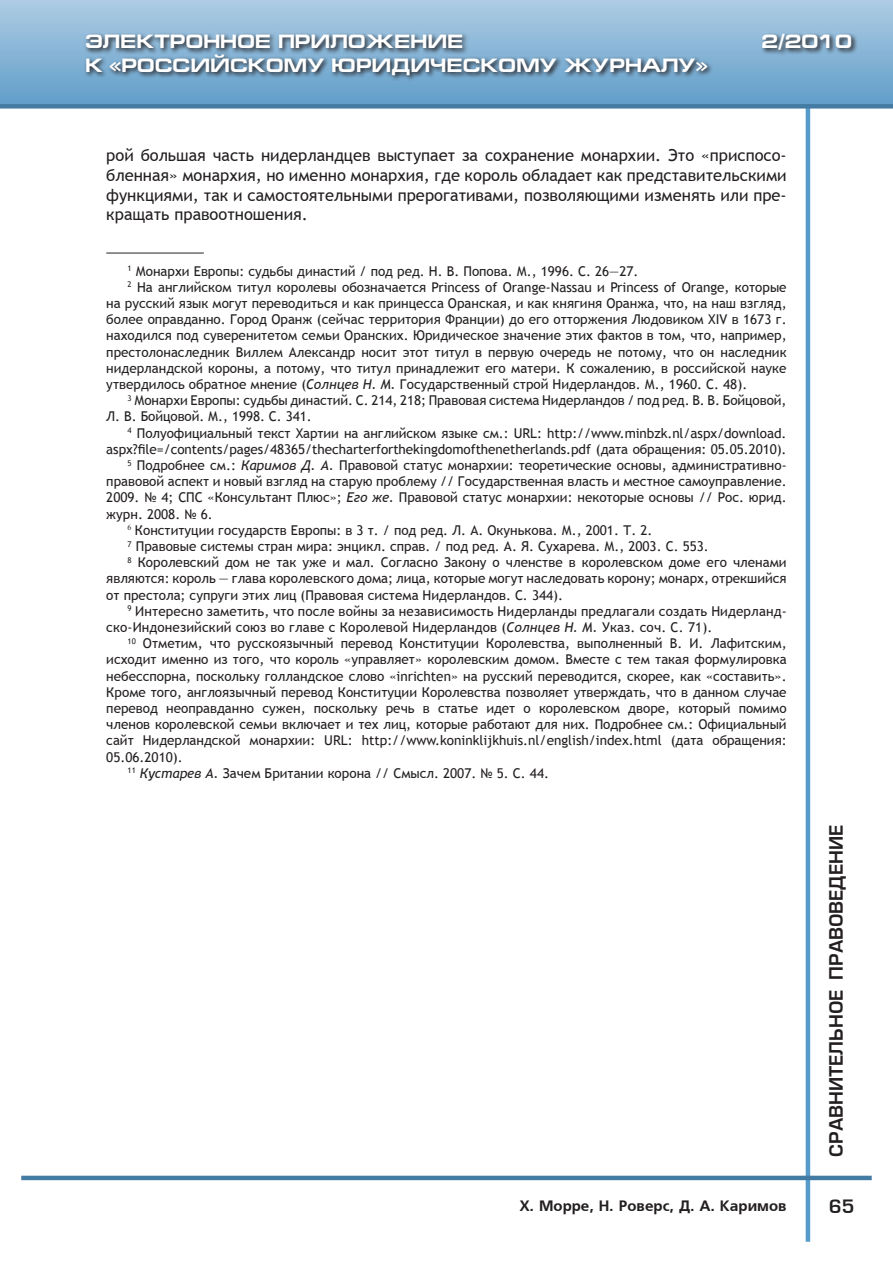
<style>
.page{position:relative;width:893px;height:1263px;background:#fff}
.page>*{position:absolute;margin:0;border:0;box-sizing:border-box;transform-origin:0 0}
.t1{font:700 19.5px "Europe Ext";color:#fff}
.t2{font:18px "Europe Demi Normal";color:#231f20}
.t3{font:16.5px/19.8px "Trebuchet MS";color:#231f20;text-align:justify}
.t4{font:15px "Free Set Bold Cyrillic";color:#231f20}
.t5{font:13.5px "Trebuchet MS";color:#231f20}
.s1{font-style:italic}
</style>
<div class="page">
<hr style="left:806px;top:91px;width:4px;height:1151px;background:#569bca">
<hr style="left:21px;top:1176px;width:851px;height:4px;background:#447ba3">
<div style="left:0;top:0;width:893px;height:106px;background:linear-gradient(to bottom,#aecce4,#619dc9)"></div>
<div style="left:0;top:104px;width:893px;height:5px;background:#447ba3"></div>
<svg style="left:83px;top:31px;width:775px;height:50px;background:#7297b3"></svg>
<hr style="left:106px;top:253px;width:98px;height:1px;background:#231f20">
<h1 class="t1" style="left:85px;top:31px;width:380px">ЭЛЕКТРОННОЕ ПРИЛОЖЕНИЕ</h1>
<h1 class="t1" style="left:761px;top:31px;width:92px">2/2010</h1>
<h1 class="t1" style="left:85px;top:54px;width:624px">К «РОССИЙСКОМУ ЮРИДИЧЕСКОМУ ЖУРНАЛУ»</h1>
<p class="t3" style="left:106px;top:145px;width:682px">рой большая часть нидерландцев выступает за сохранение монархии. Это «приспосо&shy;бленная» монархия, но именно монархия, где король обладает как представительскими функциями, так и самостоятельными прерогативами, позволяющими изменять или пре&shy;кращать правоотношения.</p>
<p class="t5" style="left:128px;top:263px;width:512px"><sup>1</sup> Монархи Европы: судьбы династий / под ред. Н. В. Попова. М., 1996. С. 26—27.</p>
<p class="t5" style="left:128px;top:279px;width:661px"><sup>2</sup> На английском титул королевы обозначается Princess of Orange-Nassau и Princess of Orange, которые</p>
<p class="t5" style="left:106px;top:295px;width:682px">на русский язык могут переводиться и как принцесса Оранская, и как княгиня Оранжа, что, на наш взгляд,</p>
<p class="t5" style="left:106px;top:311px;width:682px">более оправданно. Город Оранж (сейчас территория Франции) до его отторжения Людовиком XIV в 1673 г.</p>
<p class="t5" style="left:106px;top:328px;width:682px">находился под суверенитетом семьи Оранских. Юридическое значение этих фактов в том, что, например,</p>
<p class="t5" style="left:106px;top:344px;width:682px">престолонаследник Виллем Александр носит этот титул в первую очередь не потому, что он наследник</p>
<p class="t5" style="left:106px;top:360px;width:682px">нидерландской короны, а потому, что титул принадлежит его матери. К сожалению, в российской науке</p>
<p class="t5" style="left:106px;top:376px;width:642px">утвердилось обратное мнение (<span class="s1">Солнцев Н. М.</span> Государственный строй Нидерландов. М., 1960. С. 48).</p>
<p class="t5" style="left:128px;top:392px;width:660px"><sup>3</sup> Монархи Европы: судьбы династий. С. 214, 218; Правовая система Нидерландов / под ред. В. В. Бойцовой,</p>
<p class="t5" style="left:106px;top:409px;width:207px">Л. В. Бойцовой. М., 1998. С. 341.</p>
<p class="t5" style="left:128px;top:425px;width:660px"><sup>4</sup> Полуофициальный текст Хартии на английском языке см.: URL: http://www.minbzk.nl/aspx/download.</p>
<p class="t5" style="left:106px;top:441px;width:682px">aspx?file=/contents/pages/48365/thecharterforthekingdomofthenetherlands.pdf (дата обращения: 05.05.2010).</p>
<p class="t5" style="left:128px;top:457px;width:661px"><sup>5</sup> Подробнее см.: <span class="s1">Каримов Д. А.</span> Правовой статус монархии: теоретические основы, административно-</p>
<p class="t5" style="left:106px;top:473px;width:682px">правовой аспект и новый взгляд на старую проблему // Государственная власть и местное самоуправление.</p>
<p class="t5" style="left:106px;top:490px;width:682px">2009. № 4; СПС «Консультант Плюс»; <span class="s1">Его же.</span> Правовой статус монархии: некоторые основы // Рос. юрид.</p>
<p class="t5" style="left:106px;top:506px;width:108px">журн. 2008. № 6.</p>
<p class="t5" style="left:128px;top:522px;width:526px"><sup>6</sup> Конституции государств Европы: в 3 т. / под ред. Л. А. Окунькова. М., 2001. Т. 2.</p>
<p class="t5" style="left:128px;top:538px;width:583px"><sup>7</sup> Правовые системы стран мира: энцикл. справ. / под ред. А. Я. Сухарева. М., 2003. С. 553.</p>
<p class="t5" style="left:128px;top:554px;width:661px"><sup>8</sup> Королевский дом не так уже и мал. Согласно Закону о членстве в королевском доме его членами</p>
<p class="t5" style="left:106px;top:571px;width:682px">являются: король — глава королевского дома; лица, которые могут наследовать корону; монарх, отрекшийся</p>
<p class="t5" style="left:106px;top:587px;width:458px">от престола; супруги этих лиц (Правовая система Нидерландов. С. 344).</p>
<p class="t5" style="left:128px;top:603px;width:661px"><sup>9</sup> Интересно заметить, что после войны за независимость Нидерланды предлагали создать Нидерланд-</p>
<p class="t5" style="left:106px;top:619px;width:608px">ско-Индонезийский союз во главе с Королевой Нидерландов (<span class="s1">Солнцев Н. М.</span> Указ. соч. С. 71).</p>
<p class="t5" style="left:128px;top:635px;width:661px"><sup>10</sup> Отметим, что русскоязычный перевод Конституции Королевства, выполненный В. И. Лафитским,</p>
<p class="t5" style="left:106px;top:652px;width:682px">исходит именно из того, что король «управляет» королевским домом. Вместе с тем такая формулировка</p>
<p class="t5" style="left:106px;top:668px;width:682px">небесспорна, поскольку голландское слово «inrichten» на русский переводится, скорее, как «составить».</p>
<p class="t5" style="left:106px;top:684px;width:682px">Кроме того, англоязычный перевод Конституции Королевства позволяет утверждать, что в данном случае</p>
<p class="t5" style="left:106px;top:700px;width:682px">перевод неоправданно сужен, поскольку речь в статье идет о королевском дворе, который помимо</p>
<p class="t5" style="left:106px;top:716px;width:682px">членов королевской семьи включает и тех лиц, которые работают для них. Подробнее см.: Официальный</p>
<p class="t5" style="left:106px;top:733px;width:682px">сайт Нидерландской монархии: URL: http://www.koninklijkhuis.nl/english/index.html (дата обращения:</p>
<p class="t5" style="left:106px;top:749px;width:78px">05.06.2010).</p>
<p class="t5" style="left:128px;top:765px;width:423px"><sup>11</sup> <span class="s1">Кустарев А.</span> Зачем Британии корона // Смысл. 2007. № 5. С. 44.</p>
<p class="t4" style="left:519px;top:1197px;width:269px">Х. Морре, Н. Роверс, Д. А. Каримов</p>
<h2 class="t2" style="left:826px;top:1157px;width:333px;rotate:-90deg">сравнительное правоведение</h2>
<h2 class="t2" style="left:829px;top:1196px;width:27px">65</h2>
</div>
